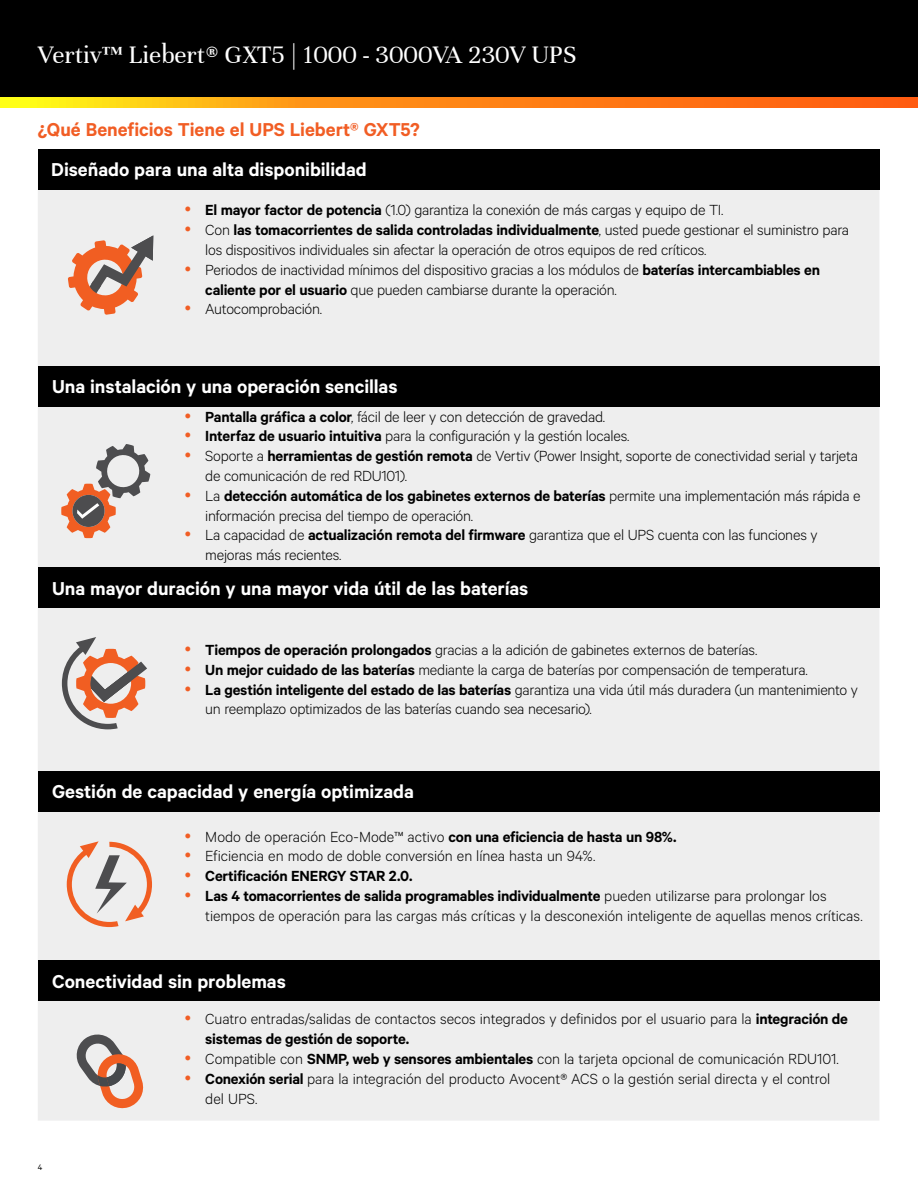
<style>
.page{position:relative;width:918px;height:1188px;background:#fff}
.page>*{position:absolute;margin:0;border:0;box-sizing:border-box;transform-origin:0 0}
.t1{font:27px "Unna";color:#fff}
.t2{font:600 21px "Calibre";letter-spacing:-.005em;color:#fff}
.t3{font:600 21px "Calibre";color:#f15d24}
.t4{font:300 16.5px/19.8px "Calibre";letter-spacing:-.015em;color:#000}
.t5{font:9px "Calibre";color:#000}
.s1{font-weight:600}
</style>
<div class="page">
<div style="left:0;top:0;width:918px;height:108px;background:#000"></div>
<svg style="left:0;top:98px;width:918px;height:10px;background:#ff9314"></svg>
<div style="left:38px;top:162px;width:841px;height:959px;background:#eee"></div>
<div style="left:38px;top:149px;width:841px;height:41px;background:#000"></div>
<svg style="left:68px;top:235px;width:85px;height:80px"></svg>
<svg style="left:62px;top:637px;width:85px;height:92px"></svg>
<svg style="left:67px;top:841px;width:85px;height:86px"></svg>
<svg style="left:61px;top:444px;width:89px;height:94px"></svg>
<svg style="left:76px;top:1034px;width:68px;height:75px"></svg>
<div style="left:39px;top:366px;width:841px;height:41px;background:#000"></div>
<div style="left:39px;top:568px;width:841px;height:40px;background:#000"></div>
<div style="left:39px;top:771px;width:841px;height:41px;background:#000"></div>
<div style="left:39px;top:961px;width:841px;height:40px;background:#000"></div>
<h1 class="t1" style="left:38px;top:39px;width:540px">Vertiv™ Liebert® GXT5 | 1000 - 3000VA 230V UPS</h1>
<p class="t3" style="left:38px;top:117px;width:384px">¿Qué Beneficios Tiene el UPS Liebert® GXT5?</p>
<p class="t2" style="left:51px;top:157px;width:317px">Diseñado para una alta disponibilidad</p>
<p class="t4" style="left:205px;top:200px;width:645px"><span class="s1">El mayor factor de potencia</span> (1.0) garantiza la conexión de más cargas y equipo de TI.<br>Con <span class="s1">las tomacorrientes de salida controladas individualmente</span>, usted puede gestionar el suministro para los dispositivos individuales sin afectar la operación de otros equipos de red críticos.<br>Periodos de inactividad mínimos del dispositivo gracias a los módulos de <span class="s1">baterías intercambiables en caliente por el usuario</span> que pueden cambiarse durante la operación.<br>Autocomprobación.</p>
<p class="t2" style="left:52px;top:374px;width:347px">Una instalación y una operación sencillas</p>
<p class="t4" style="left:205px;top:406px;width:657px"><span class="s1">Pantalla gráfica a color</span>, fácil de leer y con detección de gravedad.<br><span class="s1">Interfaz de usuario intuitiva</span> para la configuración y la gestión locales.<br>Soporte a <span class="s1">herramientas de gestión remota</span> de Vertiv (Power Insight, soporte de conectividad serial y tarjeta de comunicación de red RDU101).<br>La <span class="s1">detección automática de los gabinetes externos de baterías</span> permite una implementación más rápida e información precisa del tiempo de operación.<br>La capacidad de <span class="s1">actualización remota del firmware</span> garantiza que el UPS cuenta con las funciones y mejoras más recientes.</p>
<p class="t2" style="left:52px;top:576px;width:478px">Una mayor duración y una mayor vida útil de las baterías</p>
<p class="t4" style="left:205px;top:639px;width:654px"><span class="s1">Tiempos de operación prolongados</span> gracias a la adición de gabinetes externos de baterías.<br><span class="s1">Un mejor cuidado de las baterías</span> mediante la carga de baterías por compensación de temperatura.<br><span class="s1">La gestión inteligente del estado de las baterías</span> garantiza una vida útil más duradera (un mantenimiento y un reemplazo optimizados de las baterías cuando sea necesario).</p>
<p class="t2" style="left:52px;top:779px;width:363px">Gestión de capacidad y energía optimizada</p>
<p class="t4" style="left:205px;top:826px;width:473px">Modo de operación Eco-Mode™ activo <span class="s1">con una eficiencia de hasta un 98%.<br></span>Eficiencia en modo de doble conversión en línea hasta un 94%.</p>
<p class="t4" style="left:205px;top:865px;width:659px"><span class="s1">Certificación ENERGY STAR 2.0.<br>Las 4 tomacorrientes de salida programables individualmente</span> pueden utilizarse para prolongar los tiempos de operación para las cargas más críticas y la desconexión inteligente de aquellas menos críticas.</p>
<p class="t2" style="left:52px;top:969px;width:235px">Conectividad sin problemas</p>
<p class="t5" style="left:38px;top:1162px;width:6px">4</p>
<p class="t4" style="left:205px;top:1009px;width:644px">Cuatro entradas/salidas de contactos secos integrados y definidos por el usuario para la <span class="s1">integración de sistemas de gestión de soporte.<br></span>Compatible con <span class="s1">SNMP, web y sensores ambientales</span> con la tarjeta opcional de comunicación RDU101.<br><span class="s1">Conexión serial</span> para la integración del producto Avocent® ACS o la gestión serial directa y el control del UPS.</p>
</div>
